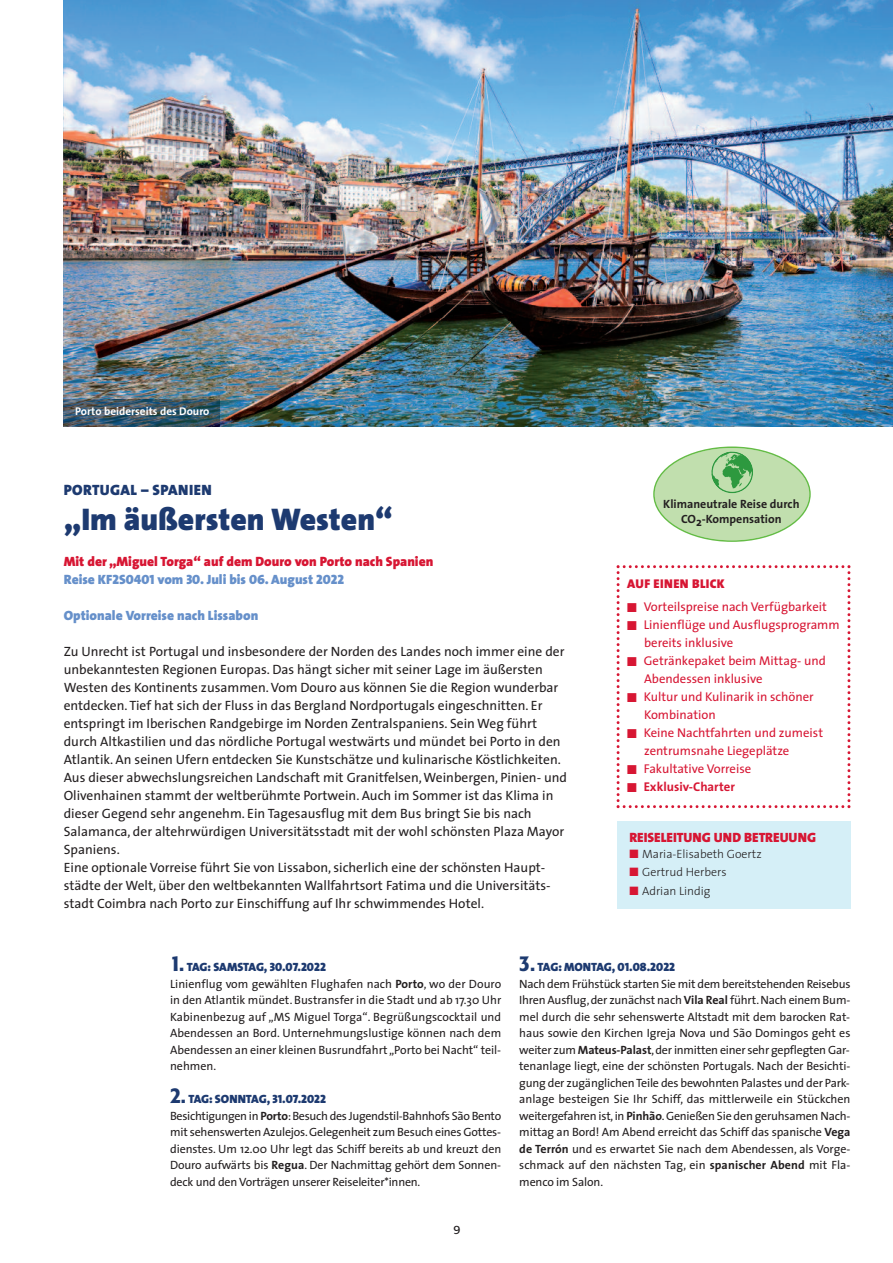
<style>
.page{position:relative;width:893px;height:1263px;background:#fff}
.page>*{position:absolute;margin:0;border:0;box-sizing:border-box;transform-origin:0 0}
.t1{font:900 31.5px "The Sans";color:#1d3a70}
.t2{font:900 15px "The Sans";letter-spacing:.025em;color:#1d3a70}
.t3{font:13.5px/18px "The Sans";color:#231f20}
.t4{font:900 13.5px/18px "The Sans";color:#d71633}
.t5{font:900 13.5px "The Sans";color:#6690ca}
.t6{font:12.75px/18px "The Sans";color:#d71633}
.t7{font:700 12.75px "The Sans";color:#d71633}
.t8{font:900 12.75px "The Sans";letter-spacing:.025em;color:#d71633}
.t9{font:12px/16.5px "The Sans";letter-spacing:-.005em;color:#231f20;text-align:justify}
.t10{font:12px "The Sans Black Caps";color:#1d3a70}
.t11{font:300 12px "The Sans";color:#231f20}
.t12{font:700 12px/15.8px "The Sans";color:#231f20;text-align:center}
.t13{font:12px "Formata";color:#231f20}
.t14{font:700 11.25px "The Sans";color:#fff}
.s1{color:#6690ca}
.s2{font-family:"The Sans Black Caps";font-weight:400;color:#6690ca}
.s3{color:#d71633}
.s4{font-family:"Formata";font-weight:500;font-stretch:condensed;font-size:22.5px}
.s5{font-weight:700}
</style>
<div class="page">
<hr style="left:0;top:0;width:1px;height:789px;background:#f6f3e3">
<hr style="left:0;top:563px;width:1px;height:226px;background:#e7e8e9">
<div style="left:617px;top:821px;width:233px;height:87px;background:#d5eff7"></div>
<svg style="left:617px;top:565px;width:233px;height:243px"></svg>
<svg style="left:653px;top:446px;width:158px;height:96px"></svg>
<img style="left:64px;top:0;width:829px;height:427px">
<img style="left:64px;top:400px;width:155px;height:27px">
<p class="t14" style="left:75px;top:407px;width:136px">Porto beiderseits des Douro</p>
<p class="t2" style="left:64px;top:484px;width:149px">PORTUGAL – SPANIEN</p>
<h1 class="t1" style="left:64px;top:507px;width:330px">„Im äußersten Westen“</h1>
<p class="t4" style="left:64px;top:554px;width:371px">Mit der „Miguel Torga“ auf dem Douro von Porto nach Spanien<br><span class="s1">Reise</span> <span class="s2">KF2S0401</span> <span class="s1">vom</span> <span class="s2">30</span><span class="s1">. Juli bis</span> <span class="s2">06</span><span class="s1">. August</span> <span class="s2">2022</span></p>
<p class="t5" style="left:64px;top:610px;width:196px">Optionale Vorreise nach Lissabon</p>
<p class="t3" style="left:64px;top:644px;width:505px">Zu Unrecht ist Portugal und insbesondere der Norden des Landes noch immer eine der unbekanntesten Regionen Europas. Das hängt sicher mit seiner Lage im äußersten Westen des Kontinents zusammen.Vom Douro aus können Sie die Region wunderbar entdecken. Tief hat sich der Fluss in das Bergland Nordportugals eingeschnitten. Er entspringt im Iberischen Randgebirge im Norden Zentralspaniens. Sein Weg führt durch Altkastilien und das nördliche Portugal westwärts und mündet bei Porto in den Atlantik. An seinen Ufern entdecken Sie Kunstschätze und kulinarische Köstlichkeiten.<br>Aus dieser abwechslungsreichen Landschaft mit Granitfelsen,Weinbergen, Pinien- und Olivenhainen stammt der weltberühmte Portwein. Auch im Sommer ist das Klima in dieser Gegend sehr angenehm. Ein Tagesausflug mit dem Bus bringt Sie bis nach Salamanca, der altehrwürdigen Universitätsstadt mit der wohl schönsten Plaza Mayor Spaniens.<br>Eine optionale Vorreise führt Sie von Lissabon, sicherlich eine der schönsten Haupt&shy;städte der Welt, über den weltbekannten Wallfahrtsort Fatima und die Universitäts&shy;stadt Coimbra nach Porto zur Einschiffung auf Ihr schwimmendes Hotel.</p>
<p class="t12" style="left:663px;top:497px;width:138px">Klimaneutrale Reise durch<br>CO2-Kompensation</p>
<p class="t8" style="left:627px;top:579px;width:99px">AUF EINEN BLICK</p>
<p class="t6" style="left:627px;top:599px;width:201px">■ Vorteilspreise nach Verfügbarkeit</p>
<p class="t6" style="left:644px;top:617px;width:197px;text-indent:-17px">■ Linienflüge und Ausflugsprogramm bereits inklusive</p>
<p class="t6" style="left:644px;top:653px;width:183px;text-indent:-17px">■ Getränkepaket beim Mittag- und<br>Abendessen inklusive</p>
<p class="t6" style="left:644px;top:689px;width:171px;text-indent:-17px">■ Kultur und Kulinarik in schöner<br>Kombination</p>
<p class="t6" style="left:644px;top:725px;width:180px;text-indent:-17px">■ Keine Nachtfahrten und zumeist zentrumsnahe Liegeplätze</p>
<p class="t6" style="left:627px;top:761px;width:126px">■ Fakultative Vorreise</p>
<p class="t7" style="left:627px;top:781px;width:109px">■ Exklusiv-Charter</p>
<p class="t4" style="left:629px;top:829px;width:188px">REISELEITUNG UND BETREUUNG</p>
<p class="t11" style="left:629px;top:849px;width:134px"><span class="s3">■</span> Maria-Elisabeth Goertz</p>
<p class="t11" style="left:629px;top:867px;width:99px"><span class="s3">■</span> Gertrud Herbers</p>
<p class="t11" style="left:629px;top:886px;width:83px"><span class="s3">■</span> Adrian Lindig</p>
<p class="t10" style="left:170px;top:963px;width:157px"><span class="s4">1.</span> TAG: SAMSTAG, 30.07.2022</p>
<p class="t9" style="left:170px;top:977px;width:333px">Linienflug vom gewählten Flughafen nach <span class="s5">Porto</span>, wo der Douro in den Atlantik mündet. Bustransfer in die Stadt und ab 17.30 Uhr Kabinenbezug auf „MS Miguel Torga“. Begrüßungscocktail und Abendessen an Bord. Unternehmungslustige können nach dem Abendessen an einer kleinen Busrundfahrt „Porto bei Nacht“ teil&shy;nehmen.</p>
<p class="t10" style="left:170px;top:1095px;width:158px"><span class="s4">2.</span> TAG: SONNTAG, 31.07.2022</p>
<p class="t9" style="left:170px;top:1109px;width:333px">Besichtigungen in <span class="s5">Porto</span>:Besuch des Jugendstil-Bahnhofs São Bento mit sehenswerten Azulejos.Gelegenheit zum Besuch eines Gottes&shy;dienstes. Um 12.00 Uhr legt das Schiff bereits ab und kreuzt den Douro aufwärts bis <span class="s5">Regua</span>. Der Nachmittag gehört dem Sonnen&shy;deck und den Vorträgen unserer Reiseleiter*innen.</p>
<p class="t13" style="left:454px;top:1225px;width:8px">9</p>
<p class="t10" style="left:519px;top:963px;width:157px"><span class="s4">3.</span> TAG: MONTAG, 01.08.2022</p>
<p class="t9" style="left:519px;top:977px;width:333px">Nach dem Frühstück starten Sie mit dem bereitstehenden Reisebus Ihren Ausflug,der zunächst nach <span class="s5">Vila Real</span> führt.Nach einem Bum&shy;mel durch die sehr sehenswerte Altstadt mit dem barocken Rat&shy;haus sowie den Kirchen Igreja Nova und São Domingos geht es weiter zum <span class="s5">Mateus-Palast</span>,der inmitten einer sehr gepflegten Gar&shy;tenanlage liegt, eine der schönsten Portugals. Nach der Besichti&shy;gung der zugänglichenTeile des bewohnten Palastes und der Park&shy;anlage besteigen Sie Ihr Schiff, das mittlerweile ein Stückchen weitergefahren ist,in <span class="s5">Pinhão</span>.Genießen Sie den geruhsamen Nach&shy;mittag an Bord! Am Abend erreicht das Schiff das spanische <span class="s5">Vega de Terrón</span> und es erwartet Sie nach dem Abendessen, als Vorge&shy;schmack auf den nächsten Tag, ein <span class="s5">spanischer Abend</span> mit Fla&shy;menco im Salon.</p>
</div>
